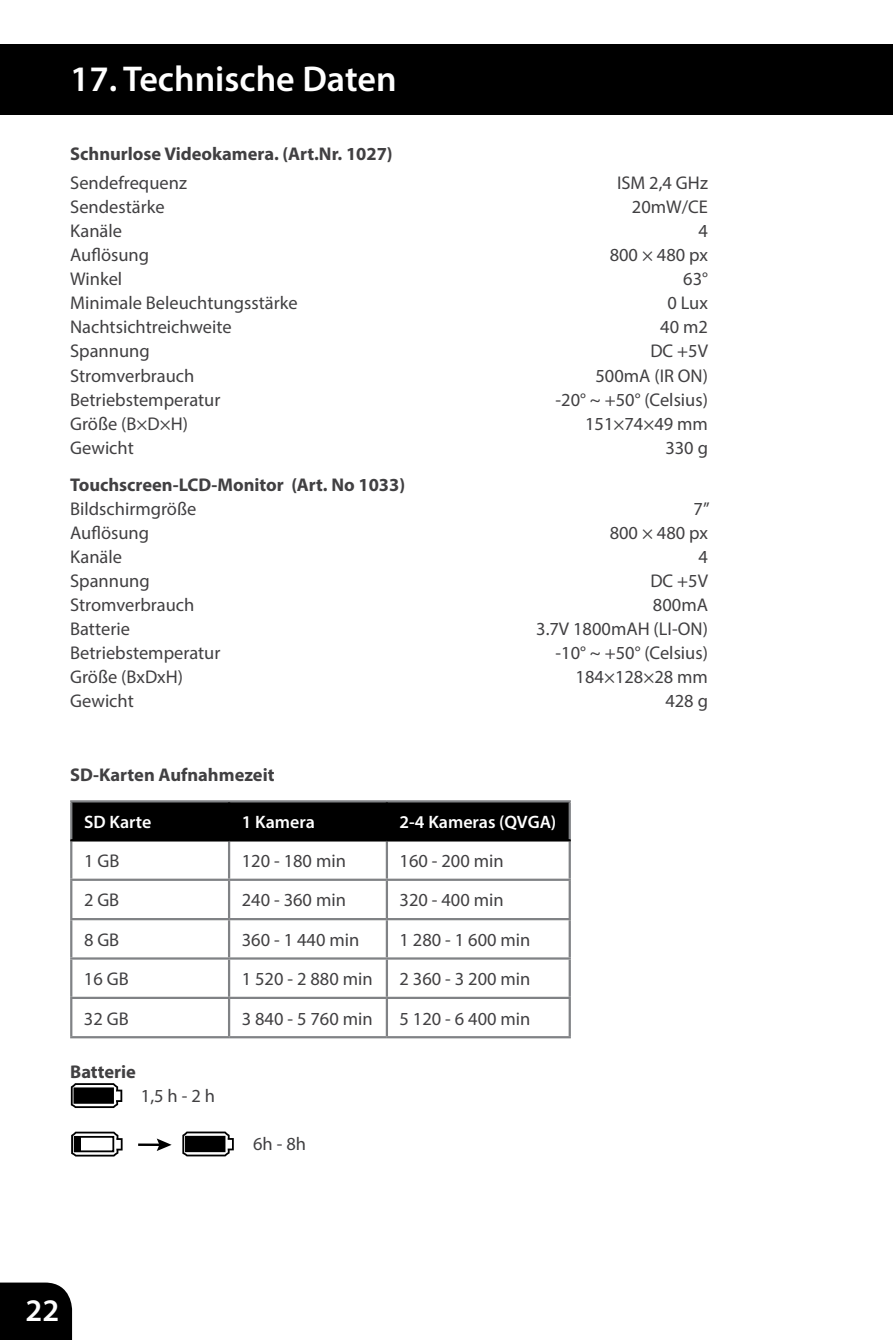
<style>
.page{position:relative;width:893px;height:1340px;background:#fff}
.page>*{position:absolute;margin:0;border:0;box-sizing:border-box;transform-origin:0 0}
.t1{font:600 36px "Myriad Pro";color:#fff}
.t2{font:600 31.5px "Myriad Pro";color:#fff}
.t3{font:18.45px "Myriad Pro";color:#414042}
.t4{font:700 18.45px "Myriad Pro";color:#414042}
.t5{font:600 18px "Myriad Pro";color:#fff}
</style>
<div class="page">
<div style="left:0;top:1282px;width:72px;height:57px;background:#000"></div>
<div style="left:0;top:44px;width:893px;height:71px;background:#000"></div>
<div style="left:72px;top:802px;width:497px;height:37px;background:#000"></div>
<hr style="left:70px;top:841px;width:2px;height:37px;background:#808285">
<hr style="left:228px;top:841px;width:2px;height:37px;background:#808285">
<hr style="left:386px;top:841px;width:2px;height:37px;background:#808285">
<hr style="left:569px;top:841px;width:2px;height:37px;background:#808285">
<hr style="left:70px;top:878px;width:159px;height:2px;background:#808285">
<hr style="left:70px;top:880px;width:2px;height:38px;background:#808285">
<hr style="left:229px;top:878px;width:158px;height:2px;background:#808285">
<hr style="left:228px;top:880px;width:2px;height:38px;background:#808285">
<hr style="left:387px;top:878px;width:184px;height:2px;background:#808285">
<hr style="left:386px;top:880px;width:2px;height:38px;background:#808285">
<hr style="left:569px;top:880px;width:2px;height:38px;background:#808285">
<hr style="left:70px;top:918px;width:159px;height:2px;background:#808285">
<hr style="left:70px;top:920px;width:2px;height:37px;background:#808285">
<hr style="left:229px;top:918px;width:158px;height:2px;background:#808285">
<hr style="left:228px;top:920px;width:2px;height:37px;background:#808285">
<hr style="left:387px;top:918px;width:184px;height:2px;background:#808285">
<hr style="left:386px;top:920px;width:2px;height:37px;background:#808285">
<hr style="left:569px;top:920px;width:2px;height:37px;background:#808285">
<hr style="left:70px;top:957px;width:159px;height:2px;background:#808285">
<hr style="left:70px;top:959px;width:2px;height:37px;background:#808285">
<hr style="left:229px;top:957px;width:158px;height:2px;background:#808285">
<hr style="left:228px;top:959px;width:2px;height:37px;background:#808285">
<hr style="left:387px;top:957px;width:184px;height:2px;background:#808285">
<hr style="left:386px;top:959px;width:2px;height:37px;background:#808285">
<hr style="left:569px;top:959px;width:2px;height:37px;background:#808285">
<hr style="left:70px;top:996px;width:159px;height:3px;background:#808285">
<hr style="left:70px;top:999px;width:2px;height:37px;background:#808285">
<hr style="left:229px;top:996px;width:158px;height:3px;background:#808285">
<hr style="left:228px;top:999px;width:2px;height:37px;background:#808285">
<hr style="left:387px;top:996px;width:184px;height:3px;background:#808285">
<hr style="left:386px;top:999px;width:2px;height:37px;background:#808285">
<hr style="left:569px;top:999px;width:2px;height:37px;background:#808285">
<hr style="left:70px;top:1036px;width:159px;height:2px;background:#808285">
<hr style="left:229px;top:1036px;width:158px;height:2px;background:#808285">
<hr style="left:387px;top:1036px;width:184px;height:2px;background:#808285">
<hr style="left:70px;top:800px;width:159px;height:2px;background:#808285">
<hr style="left:70px;top:802px;width:2px;height:37px;background:#808285">
<hr style="left:229px;top:800px;width:158px;height:2px;background:#808285">
<hr style="left:387px;top:800px;width:184px;height:2px;background:#808285">
<hr style="left:569px;top:802px;width:2px;height:37px;background:#808285">
<hr style="left:228px;top:802px;width:2px;height:37px;background:#000">
<hr style="left:386px;top:802px;width:2px;height:37px;background:#000">
<hr style="left:70px;top:839px;width:159px;height:2px;background:#000">
<hr style="left:229px;top:839px;width:158px;height:2px;background:#000">
<hr style="left:387px;top:839px;width:184px;height:2px;background:#000">
<svg style="left:71px;top:1131px;width:52px;height:25px"></svg>
<div style="left:75px;top:1137px;width:6px;height:13px;background:#000"></div>
<svg style="left:71px;top:1083px;width:51px;height:25px"></svg>
<div style="left:75px;top:1088px;width:38px;height:14px;background:#000"></div>
<svg style="left:182px;top:1131px;width:52px;height:25px"></svg>
<div style="left:186px;top:1136px;width:39px;height:14px;background:#000"></div>
<hr style="left:138px;top:1143px;width:23px;height:2px;background:#000">
<svg style="left:157px;top:1138px;width:15px;height:13px"></svg>
<h1 class="t1" style="left:70px;top:56px;width:328px">17. Technische Daten</h1>
<p class="t4" style="left:70px;top:141px;width:324px">Schnurlose Videokamera. (Art.Nr. 1027)</p>
<p class="t3" style="left:70px;top:171px;width:118px">Sendefrequenz</p>
<p class="t3" style="left:617px;top:171px;width:92px">ISM 2,4 GHz</p>
<p class="t3" style="left:70px;top:195px;width:96px">Sendestärke</p>
<p class="t3" style="left:632px;top:195px;width:78px">20mW/CE</p>
<p class="t3" style="left:70px;top:219px;width:53px">Kanäle</p>
<p class="t3" style="left:698px;top:219px;width:11px">4</p>
<p class="t3" style="left:70px;top:243px;width:81px">Auflösung</p>
<p class="t3" style="left:610px;top:243px;width:100px">800 × 480 px</p>
<p class="t3" style="left:70px;top:267px;width:54px">Winkel</p>
<p class="t3" style="left:683px;top:267px;width:26px">63°</p>
<p class="t3" style="left:70px;top:292px;width:229px">Minimale Beleuchtungsstärke</p>
<p class="t3" style="left:667px;top:292px;width:42px">0 Lux</p>
<p class="t3" style="left:70px;top:316px;width:163px">Nachtsichtreichweite</p>
<p class="t3" style="left:660px;top:316px;width:49px">40 m2</p>
<p class="t3" style="left:70px;top:340px;width:81px">Spannung</p>
<p class="t3" style="left:650px;top:340px;width:59px">DC +5V</p>
<p class="t3" style="left:70px;top:364px;width:126px">Stromverbrauch</p>
<p class="t3" style="left:595px;top:364px;width:114px">500mA (IR ON)</p>
<p class="t3" style="left:70px;top:388px;width:152px">Betriebstemperatur</p>
<p class="t3" style="left:556px;top:388px;width:154px">-20° ~ +50° (Celsius)</p>
<p class="t3" style="left:70px;top:412px;width:119px">Größe (B×D×H)</p>
<p class="t3" style="left:585px;top:412px;width:124px">151×74×49 mm</p>
<p class="t3" style="left:70px;top:436px;width:65px">Gewicht</p>
<p class="t3" style="left:665px;top:436px;width:44px">330 g</p>
<p class="t4" style="left:70px;top:472px;width:337px">Touchscreen-LCD-Monitor (Art. No 1033)</p>
<p class="t3" style="left:70px;top:497px;width:128px">Bildschirmgröße</p>
<p class="t3" style="left:694px;top:497px;width:17px">7”</p>
<p class="t3" style="left:70px;top:521px;width:81px">Auflösung</p>
<p class="t3" style="left:610px;top:521px;width:100px">800 × 480 px</p>
<p class="t3" style="left:70px;top:545px;width:53px">Kanäle</p>
<p class="t3" style="left:698px;top:545px;width:11px">4</p>
<p class="t3" style="left:70px;top:569px;width:81px">Spannung</p>
<p class="t3" style="left:650px;top:569px;width:59px">DC +5V</p>
<p class="t3" style="left:70px;top:593px;width:126px">Stromverbrauch</p>
<p class="t3" style="left:653px;top:593px;width:57px">800mA</p>
<p class="t3" style="left:70px;top:617px;width:61px">Batterie</p>
<p class="t3" style="left:536px;top:617px;width:173px">3.7V 1800mAH (LI-ON)</p>
<p class="t3" style="left:70px;top:641px;width:152px">Betriebstemperatur</p>
<p class="t3" style="left:556px;top:641px;width:154px">-10° ~ +50° (Celsius)</p>
<p class="t3" style="left:70px;top:665px;width:114px">Größe (BxDxH)</p>
<p class="t3" style="left:576px;top:665px;width:134px">184×128×28 mm</p>
<p class="t3" style="left:70px;top:690px;width:65px">Gewicht</p>
<p class="t3" style="left:665px;top:690px;width:44px">428 g</p>
<p class="t4" style="left:70px;top:763px;width:206px">SD-Karten Aufnahmezeit</p>
<p class="t5" style="left:84px;top:810px;width:69px">SD Karte</p>
<p class="t5" style="left:242px;top:810px;width:75px">1 Kamera</p>
<p class="t5" style="left:400px;top:810px;width:158px">2-4 Kameras (QVGA)</p>
<p class="t3" style="left:84px;top:849px;width:37px">1 GB</p>
<p class="t3" style="left:242px;top:849px;width:106px">120 - 180 min</p>
<p class="t3" style="left:400px;top:849px;width:106px">160 - 200 min</p>
<p class="t3" style="left:84px;top:888px;width:37px">2 GB</p>
<p class="t3" style="left:242px;top:888px;width:106px">240 - 360 min</p>
<p class="t3" style="left:400px;top:888px;width:106px">320 - 400 min</p>
<p class="t3" style="left:84px;top:928px;width:37px">8 GB</p>
<p class="t3" style="left:242px;top:928px;width:119px">360 - 1 440 min</p>
<p class="t3" style="left:400px;top:928px;width:132px">1 280 - 1 600 min</p>
<p class="t3" style="left:84px;top:967px;width:46px">16 GB</p>
<p class="t3" style="left:242px;top:967px;width:132px">1 520 - 2 880 min</p>
<p class="t3" style="left:400px;top:967px;width:132px">2 360 - 3 200 min</p>
<p class="t3" style="left:84px;top:1006px;width:46px">32 GB</p>
<p class="t3" style="left:242px;top:1006px;width:132px">3 840 - 5 760 min</p>
<p class="t3" style="left:400px;top:1006px;width:132px">5 120 - 6 400 min</p>
<p class="t4" style="left:70px;top:1059px;width:67px">Batterie</p>
<p class="t3" style="left:141px;top:1084px;width:76px">1,5 h - 2 h</p>
<p class="t3" style="left:253px;top:1132px;width:54px">6h - 8h</p>
<h2 class="t2" style="left:26px;top:1289px;width:35px">22</h2>
</div>
